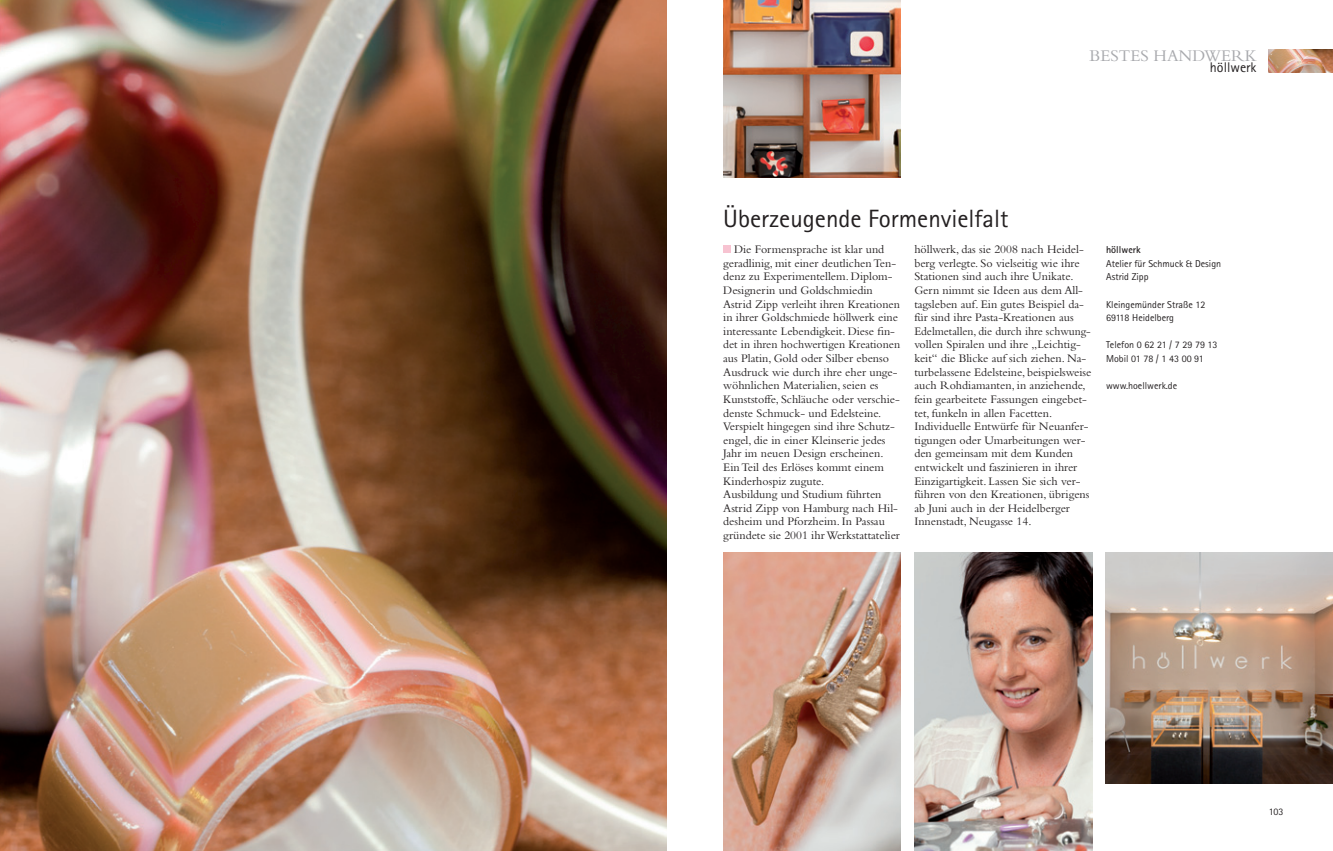
<style>
.page{position:relative;width:1333px;height:851px;background:#fff}
.page>*{position:absolute;margin:0;border:0;box-sizing:border-box;transform-origin:0 0}
.t1{font:25px "Rotis Sans Serif";color:#231f20}
.t2{font:17px "Bembo";color:#a8a9ad}
.t3{font:14px "Rotis Sans Serif";color:#231f20}
.t4{font:12px/13.6px "Bembo";color:#231f20}
.t5{font:10px/13.6px "Rotis Sans Serif";color:#231f20}
.t6{font:700 10px "Rotis Sans Serif";color:#231f20}
</style>
<div class="page">
<img style="left:1105px;top:552px;width:227px;height:230px">
<img style="left:914px;top:552px;width:177px;height:298px">
<img style="left:723px;top:552px;width:177px;height:298px">
<img style="left:723px;top:0;width:177px;height:177px">
<img style="left:1268px;top:50px;width:64px;height:22px">
<img style="left:0;top:0;width:666px;height:850px">
<div style="left:723px;top:245px;width:7px;height:8px;background:#f7c3d1"></div>
<h1 class="t1" style="left:723px;top:204px;width:287px">Überzeugende Formenvielfalt</h1>
<h2 class="t2" style="left:1089px;top:46px;width:168px">BESTES HANDWERK</h2>
<p class="t3" style="left:1209px;top:59px;width:48px">höllwerk</p>
<p class="t4" style="left:723px;top:242px;width:178px;text-indent:11px">Die Formensprache ist klar und geradlinig, mit einer deutlichen Ten&shy;denz zu Experimentellem. Diplom-Designerin und Goldschmiedin Astrid Zipp verleiht ihren Kreationen in ihrer Goldschmiede höllwerk eine interessante Lebendigkeit. Diese fin&shy;det in ihren hochwertigen Kreationen aus Platin, Gold oder Silber ebenso Ausdruck wie durch ihre eher unge&shy;wöhnlichen Materialien, seien es Kunststoffe, Schläuche oder verschie&shy;denste Schmuck- und Edelsteine.<br>Verspielt hingegen sind ihre Schutz&shy;engel, die in einer Kleinserie jedes Jahr im neuen Design erscheinen.<br>Ein Teil des Erlöses kommt einem Kinderhospiz zugute.<br>Ausbildung und Studium führten Astrid Zipp von Hamburg nach Hil&shy;desheim und Pforzheim. In Passau gründete sie 2001 ihr Werkstattatelier</p>
<p class="t4" style="left:914px;top:242px;width:178px">höllwerk, das sie 2008 nach Heidel&shy;berg verlegte. So vielseitig wie ihre Stationen sind auch ihre Unikate.<br>Gern nimmt sie Ideen aus dem All&shy;tagsleben auf. Ein gutes Beispiel da&shy;für sind ihre Pasta-Kreationen aus Edelmetallen, die durch ihre schwung&shy;vollen Spiralen und ihre „Leichtig&shy;keit“ die Blicke auf sich ziehen. Na&shy;turbelassene Edelsteine, beispielsweise auch Rohdiamanten, in anziehende, fein gearbeitete Fassungen eingebet&shy;tet, funkeln in allen Facetten.<br>Individuelle Entwürfe für Neuanfer&shy;tigungen oder Umarbeitungen wer&shy;den gemeinsam mit dem Kunden entwickelt und faszinieren in ihrer Einzigartigkeit. Lassen Sie sich ver&shy;führen von den Kreationen, übrigens ab Juni auch in der Heidelberger Innenstadt, Neugasse 14.</p>
<p class="t6" style="left:1106px;top:243px;width:36px">höllwerk</p>
<p class="t5" style="left:1106px;top:256px;width:116px">Atelier für Schmuck &amp; Design<br>Astrid Zipp</p>
<p class="t5" style="left:1106px;top:297px;width:101px">Kleingemünder Straße 12<br>69118 Heidelberg</p>
<p class="t5" style="left:1106px;top:338px;width:113px">Telefon 0 62 21 / 7 29 79 13<br>Mobil 01 78 / 1 43 00 91</p>
<p class="t5" style="left:1106px;top:379px;width:73px">www.hoellwerk.de</p>
<p class="t5" style="left:1268px;top:804px;width:16px">103</p>
</div>
